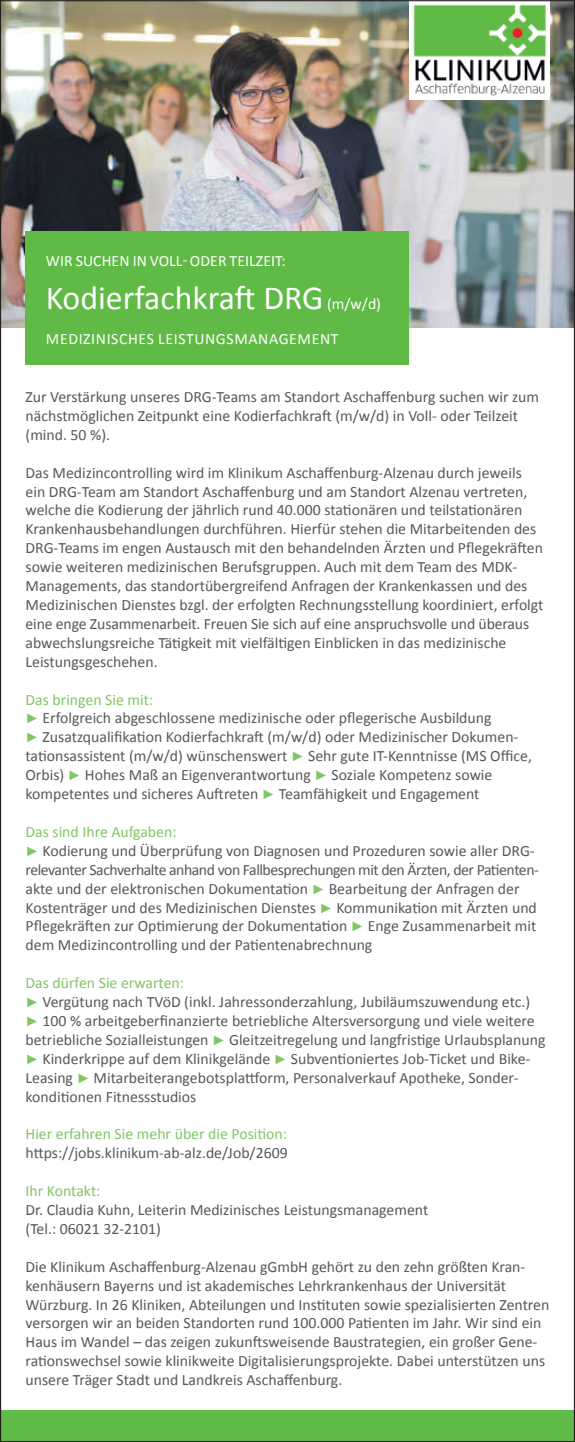
<style>
.page{position:relative;width:575px;height:1442px;background:#fff}
.page>*{position:absolute;margin:0;border:0;box-sizing:border-box;transform-origin:0 0}
.t1{font:33.75px "Calibri";color:#fff}
.t2{font:15.75px/18.9px "Calibri";color:#57585a}
.t3{font:15.75px "Calibri";color:#81c665}
.t4{font:15.75px "Calibri";letter-spacing:.04em;color:#fff}
.t5{font:15.75px "Calibri";letter-spacing:.005em;color:#fff}
.s1{font-size:15.75px}
.s2{color:#81c665}
.s3{font-family:"Arial";font-size:13.5px;color:#81c665}
</style>
<div class="page">
<img style="left:2px;top:2px;width:570px;height:325px">
<div style="left:26px;top:231px;width:382px;height:134px;background:#60bb46"></div>
<div style="left:0;top:1410px;width:574px;height:31px;background:#60bb46"></div>
<img style="left:409px;top:2px;width:140px;height:97px">
<p class="t5" style="left:46px;top:251px;width:241px">WIR SUCHEN IN VOLL- ODER TEILZEIT:</p>
<h1 class="t1" style="left:46px;top:276px;width:336px">Kodierfachkraft DRG <span class="s1">(m/w/d)</span></h1>
<p class="t4" style="left:46px;top:328px;width:294px">MEDIZINISCHES LEISTUNGSMANAGEMENT</p>
<p class="t2" style="left:26px;top:387px;width:514px">Zur Verstärkung unseres DRG-Teams am Standort Aschaffenburg suchen wir zum nächstmöglichen Zeitpunkt eine Kodierfachkraft (m/w/d) in Voll- oder Teilzeit (mind. 50 %).</p>
<p class="t2" style="left:26px;top:463px;width:518px">Das Medizincontrolling wird im Klinikum Aschaffenburg-Alzenau durch jeweils ein DRG-Team am Standort Aschaffenburg und am Standort Alzenau vertreten, welche die Kodierung der jährlich rund 40.000 stationären und teilstationären Krankenhausbehandlungen durchführen. Hierfür stehen die Mitarbeitenden des DRG-Teams im engen Austausch mit den behandelnden Ärzten und Pflegekräften sowie weiteren medizinischen Berufsgruppen. Auch mit dem Team des MDK-Managements, das standortübergreifend Anfragen der Krankenkassen und des Medizinischen Dienstes bzgl. der erfolgten Rechnungsstellung koordiniert, erfolgt eine enge Zusammenarbeit. Freuen Sie sich auf eine anspruchsvolle und überaus abwechslungsreiche Tätigkeit mit vielfältigen Einblicken in das medizinische Leistungsgeschehen.</p>
<p class="t2" style="left:26px;top:690px;width:507px"><span class="s2">Das bringen Sie mit:<br></span><span class="s3">►</span> Erfolgreich abgeschlossene medizinische oder pflegerische Ausbildung<br><span class="s3">►</span> Zusatzqualifikation Kodierfachkraft (m/w/d) oder Medizinischer Dokumen&shy;tationsassistent (m/w/d) wünschenswert <span class="s3">►</span> Sehr gute IT-Kenntnisse (MS Office, Orbis) <span class="s3">►</span> Hohes Maß an Eigenverantwortung <span class="s3">►</span> Soziale Kompetenz sowie kompetentes und sicheres Auftreten <span class="s3">►</span> Teamfähigkeit und Engagement</p>
<p class="t2" style="left:26px;top:822px;width:514px"><span class="s2">Das sind Ihre Aufgaben:<br></span><span class="s3">►</span> Kodierung und Überprüfung von Diagnosen und Prozeduren sowie aller DRG&shy;relevanter Sachverhalte anhand von Fallbesprechungen mit den Ärzten, der Patienten&shy;akte und der elektronischen Dokumentation <span class="s3">►</span> Bearbeitung der Anfragen der Kostenträger und des Medizinischen Dienstes <span class="s3">►</span> Kommunikation mit Ärzten und Pflegekräften zur Optimierung der Dokumentation <span class="s3">►</span> Enge Zusammenarbeit mit dem Medizincontrolling und der Patientenabrechnung</p>
<p class="t2" style="left:26px;top:973px;width:521px"><span class="s2">Das dürfen Sie erwarten:<br></span><span class="s3">►</span> Vergütung nach TVöD (inkl. Jahressonderzahlung, Jubiläumszuwendung etc.) <span class="s3">►</span> 100 % arbeitgeberfinanzierte betriebliche Altersversorgung und viele weitere betriebliche Sozialleistungen <span class="s3">►</span> Gleitzeitregelung und langfristige Urlaubsplanung <span class="s3">►</span> Kinderkrippe auf dem Klinikgelände <span class="s3">►</span> Subventioniertes Job-Ticket und Bike-Leasing <span class="s3">►</span> Mitarbeiterangebotsplattform, Personalverkauf Apotheke, Sonder&shy;konditionen Fitnessstudios</p>
<p class="t3" style="left:26px;top:1124px;width:263px">Hier erfahren Sie mehr über die Position:</p>
<p class="t2" style="left:26px;top:1143px;width:263px">https://jobs.klinikum-ab-alz.de/Job/2609</p>
<p class="t3" style="left:26px;top:1180px;width:76px">Ihr Kontakt:</p>
<p class="t2" style="left:26px;top:1200px;width:404px">Dr. Claudia Kuhn, Leiterin Medizinisches Leistungsmanagement (Tel.: 06021 32-2101)</p>
<p class="t2" style="left:26px;top:1257px;width:524px">Die Klinikum Aschaffenburg-Alzenau gGmbH gehört zu den zehn größten Kran&shy;kenhäusern Bayerns und ist akademisches Lehrkrankenhaus der Universität Würzburg. In 26 Kliniken, Abteilungen und Instituten sowie spezialisierten Zentren versorgen wir an beiden Standorten rund 100.000 Patienten im Jahr. Wir sind ein Haus im Wandel – das zeigen zukunftsweisende Baustrategien, ein großer Gene&shy;rationswechsel sowie klinikweite Digitalisierungsprojekte. Dabei unterstützen uns unsere Träger Stadt und Landkreis Aschaffenburg.</p>
</div>
